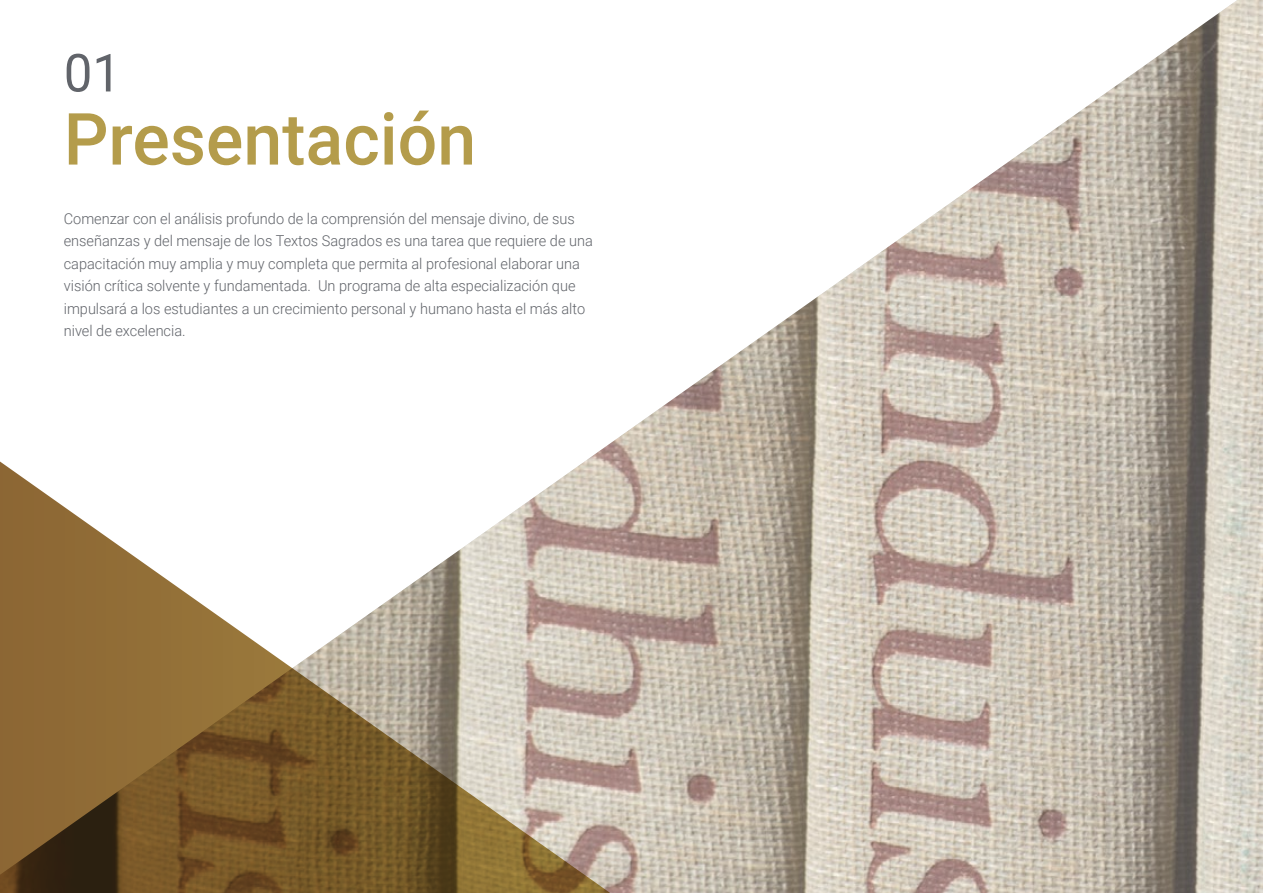
<style>
.page{position:relative;width:1263px;height:893px;background:#fff}
.page>*{position:absolute;margin:0;border:0;box-sizing:border-box;transform-origin:0 0}
.t1{font:500 72px "Roboto";color:#b49c4b}
.t2{font:52.5px "Roboto";color:#61646a}
.t3{font:300 15px/22.5px "Roboto";color:#61646a}
</style>
<div class="page">
<img style="left:607px;top:0;width:656px;height:893px">
<svg style="left:0;top:446px;width:640px;height:447px"></svg>
<h2 class="t2" style="left:64px;top:36px;width:59px">01</h2>
<h1 class="t1" style="left:64px;top:89px;width:414px">Presentación</h1>
<p class="t3" style="left:64px;top:207px;width:530px">Comenzar con el análisis profundo de la comprensión del mensaje divino, de sus enseñanzas y del mensaje de los Textos Sagrados es una tarea que requiere de una capacitación muy amplia y muy completa que permita al profesional elaborar una visión crítica solvente y fundamentada. Un programa de alta especialización que impulsará a los estudiantes a un crecimiento personal y humano hasta el más alto nivel de excelencia.</p>
</div>
